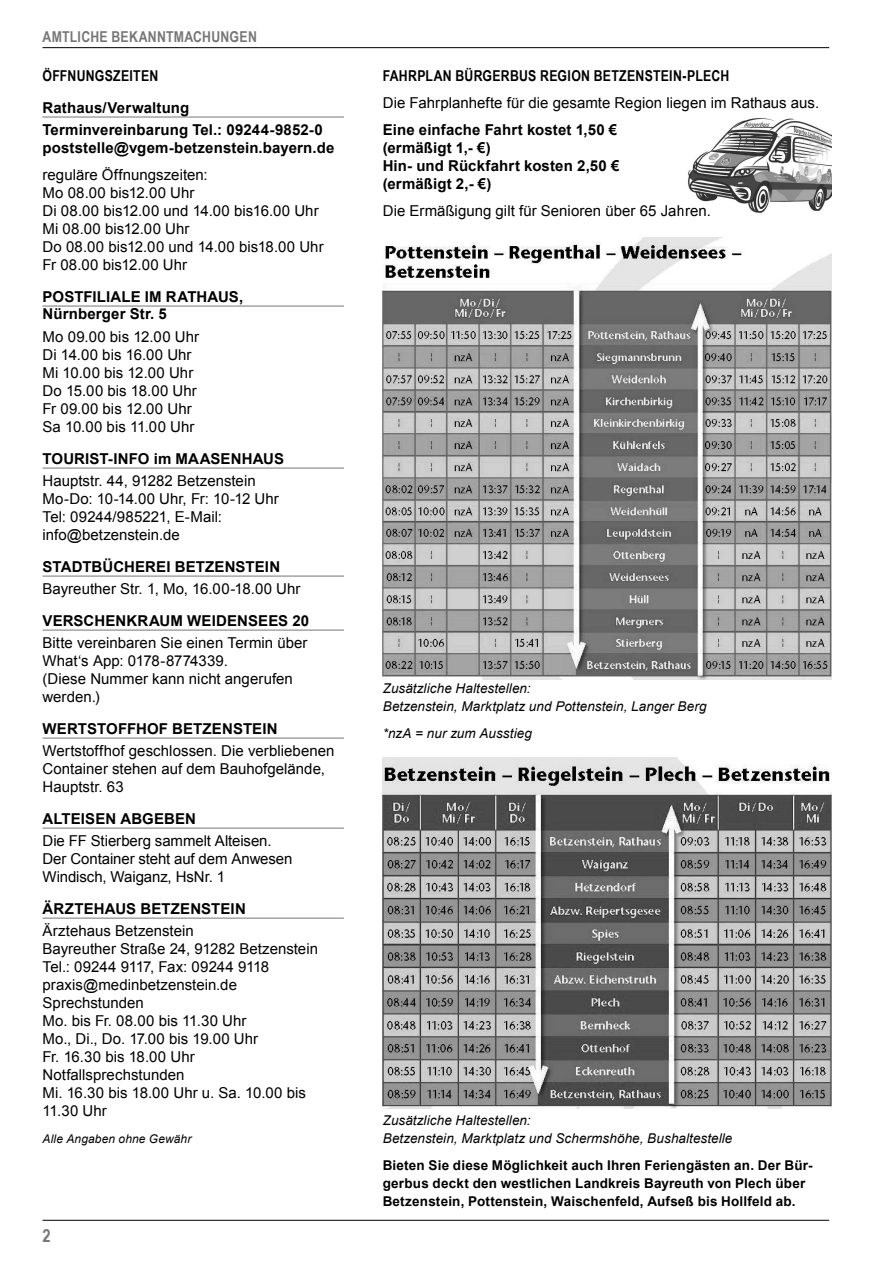
<style>
.page{position:relative;width:893px;height:1263px;background:#fff}
.page>*{position:absolute;margin:0;border:0;box-sizing:border-box;transform-origin:0 0}
.t1{font:700 18px "Arial Narrow";color:#767676}
.t2{font:15px/18px "Arial";color:#000}
.t3{font:700 15px/18px "Arial";letter-spacing:.01em;color:#000}
.t4{font:700 15px "Arial Narrow";letter-spacing:.02em;color:#000}
.t5{font:700 15px "Arial Narrow";letter-spacing:.015em;color:#767676}
.t6{font:700 13.5px/18px "Arial";letter-spacing:.015em;color:#000}
.t7{font:italic 13.5px/18px "Arial";letter-spacing:.005em;color:#000}
.t8{font:italic 12px "Arial";letter-spacing:.01em;color:#000}
</style>
<div class="page">
<hr style="left:43px;top:47px;width:786px;height:1px;background:#000">
<hr style="left:43px;top:1220px;width:786px;height:1px;background:#000">
<hr style="left:43px;top:117px;width:301px;height:1px;background:#767676">
<hr style="left:43px;top:306px;width:301px;height:1px;background:#767676">
<hr style="left:43px;top:468px;width:301px;height:1px;background:#767676">
<hr style="left:43px;top:576px;width:301px;height:1px;background:#767676">
<hr style="left:43px;top:630px;width:301px;height:1px;background:#767676">
<hr style="left:43px;top:738px;width:301px;height:1px;background:#767676">
<hr style="left:43px;top:828px;width:301px;height:1px;background:#767676">
<hr style="left:43px;top:918px;width:301px;height:1px;background:#767676">
<img style="left:383px;top:757px;width:448px;height:351px">
<img style="left:383px;top:238px;width:448px;height:442px">
<img style="left:688px;top:118px;width:143px;height:95px">
<p class="t5" style="left:43px;top:26px;width:216px">AMTLICHE BEKANNTMACHUNGEN</p>
<p class="t4" style="left:43px;top:64px;width:117px">ÖFFNUNGSZEITEN</p>
<p class="t3" style="left:43px;top:97px;width:282px;line-height:21.9px">Rathaus/Verwaltung<br>Terminvereinbarung Tel.: 09244-9852-0</p>
<p class="t3" style="left:43px;top:139px;width:293px">poststelle@vgem-betzenstein.bayern.de</p>
<p class="t2" style="left:43px;top:166px;width:283px">reguläre Öffnungszeiten:<br>Mo 08.00 bis12.00 Uhr<br>Di 08.00 bis12.00 und 14.00 bis16.00 Uhr<br>Mi 08.00 bis12.00 Uhr<br>Do 08.00 bis12.00 und 14.00 bis18.00 Uhr<br>Fr 08.00 bis12.00 Uhr</p>
<p class="t3" style="left:43px;top:289px;width:202px;line-height:17.2px">POSTFILIALE IM RATHAUS,<br>Nürnberger Str. 5</p>
<p class="t2" style="left:43px;top:328px;width:158px">Mo 09.00 bis 12.00 Uhr<br>Di 14.00 bis 16.00 Uhr<br>Mi 10.00 bis 12.00 Uhr<br>Do 15.00 bis 18.00 Uhr<br>Fr 09.00 bis 12.00 Uhr<br>Sa 10.00 bis 11.00 Uhr</p>
<p class="t3" style="left:43px;top:450px;width:243px">TOURIST-INFO im MAASENHAUS</p>
<p class="t2" style="left:43px;top:472px;width:238px">Hauptstr. 44, 91282 Betzenstein<br>Mo-Do: 10-14.00 Uhr, Fr: 10-12 Uhr<br>Tel: 09244/985221, E-Mail: info@betzenstein.de</p>
<p class="t3" style="left:43px;top:558px;width:239px">STADTBÜCHEREI BETZENSTEIN</p>
<p class="t2" style="left:43px;top:580px;width:259px">Bayreuther Str. 1, Mo, 16.00-18.00 Uhr</p>
<p class="t3" style="left:43px;top:612px;width:268px">VERSCHENKRAUM WEIDENSEES 20</p>
<p class="t2" style="left:43px;top:634px;width:267px">Bitte vereinbaren Sie einen Termin über<br>What‘s App: 0178-8774339.<br>(Diese Nummer kann nicht angerufen werden.)</p>
<p class="t3" style="left:43px;top:720px;width:237px">WERTSTOFFHOF BETZENSTEIN</p>
<p class="t2" style="left:43px;top:742px;width:293px">Wertstoffhof geschlossen. Die verbliebenen<br>Container stehen auf dem Bauhofgelände,<br>Hauptstr. 63</p>
<p class="t3" style="left:43px;top:810px;width:155px">ALTEISEN ABGEBEN</p>
<p class="t2" style="left:43px;top:832px;width:251px">Die FF Stierberg sammelt Alteisen.<br>Der Container steht auf dem Anwesen<br>Windisch, Waiganz, HsNr. 1</p>
<p class="t3" style="left:43px;top:900px;width:205px">ÄRZTEHAUS BETZENSTEIN</p>
<p class="t2" style="left:43px;top:922px;width:277px">Ärztehaus Betzenstein<br>Bayreuther Straße 24, 91282 Betzenstein<br>Tel.: 09244 9117, Fax: 09244 9118 praxis@medinbetzenstein.de<br>Sprechstunden<br>Mo. bis Fr. 08.00 bis 11.30 Uhr<br>Mo., Di., Do. 17.00 bis 19.00 Uhr<br>Fr. 16.30 bis 18.00 Uhr<br>Notfallsprechstunden<br>Mi. 16.30 bis 18.00 Uhr u. Sa. 10.00 bis<br>11.30 Uhr</p>
<p class="t8" style="left:43px;top:1131px;width:150px">Alle Angaben ohne Gewähr</p>
<p class="t1" style="left:43px;top:1222px;width:10px">2</p>
<p class="t4" style="left:383px;top:64px;width:348px">FAHRPLAN BÜRGERBUS REGION BETZENSTEIN-PLECH</p>
<p class="t2" style="left:383px;top:94px;width:438px">Die Fahrplanhefte für die gesamte Region liegen im Rathaus aus.</p>
<p class="t3" style="left:383px;top:121px;width:238px">Eine einfache Fahrt kostet 1,50 € (ermäßigt 1,- €)<br>Hin- und Rückfahrt kosten 2,50 € (ermäßigt 2,- €)</p>
<p class="t2" style="left:383px;top:202px;width:330px">Die Ermäßigung gilt für Senioren über 65 Jahren.</p>
<p class="t7" style="left:383px;top:679px;width:325px">Zusätzliche Haltestellen:<br>Betzenstein, Marktplatz und Pottenstein, Langer Berg</p>
<p class="t7" style="left:383px;top:724px;width:151px">*nzA = nur zum Ausstieg</p>
<p class="t7" style="left:383px;top:1111px;width:351px">Zusätzliche Haltestellen:<br>Betzenstein, Marktplatz und Schermshöhe, Bushaltestelle</p>
<p class="t6" style="left:383px;top:1157px;width:431px">Bieten Sie diese Möglichkeit auch Ihren Feriengästen an. Der Bür&shy;gerbus deckt den westlichen Landkreis Bayreuth von Plech über<br>Betzenstein, Pottenstein, Waischenfeld, Aufseß bis Hollfeld ab.</p>
</div>
